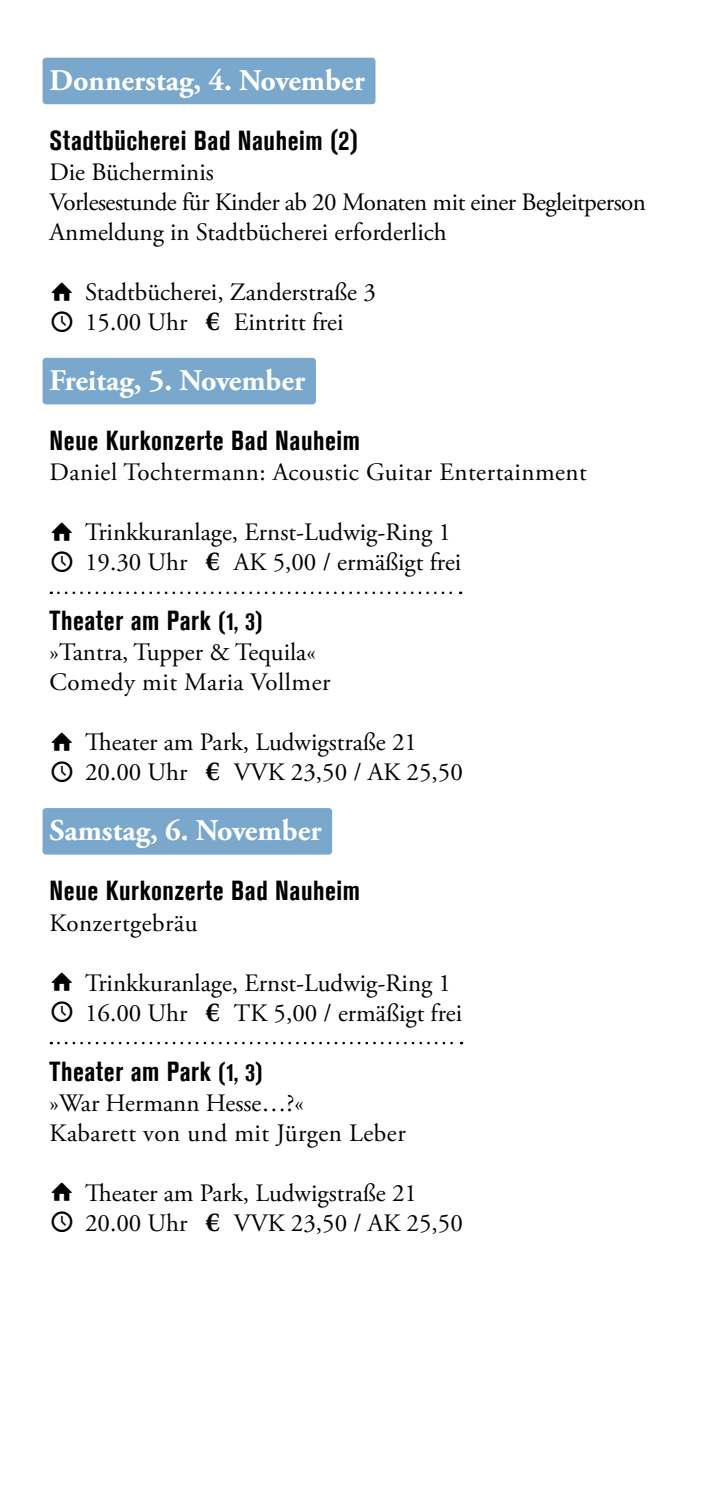
<style>
.page{position:relative;width:709px;height:1489px;background:#fff}
.page>*{position:absolute;margin:0;border:0;box-sizing:border-box;transform-origin:0 0}
.t1{font:700 30px "Adobe Garamond Pro";color:#fff}
.t2{font:700 condensed 27.5px "Akzidenz Grotesk Std";letter-spacing:.02em;color:#000}
.t3{font:25px/30px "Adobe Garamond Pro";color:#000}
.t4{font:25px/30px "Adobe Garamond Pro";letter-spacing:.02em;color:#000}
.t5{font:25px/30px "Adobe Garamond Pro";letter-spacing:-.02em;color:#000}
.s1{font-family:"Entypo";font-size:45px}
.s2{font-weight:700;font-size:27.5px}
.s3{font-size:25px}
</style>
<div class="page">
<div style="left:43px;top:58px;width:332px;height:46px;background:#7aa8cd;border-radius:4px"></div>
<div style="left:43px;top:358px;width:273px;height:46px;background:#7aa8cd;border-radius:4px"></div>
<svg style="left:58px;top:591px;width:403px;height:3px"></svg>
<div style="left:43px;top:808px;width:289px;height:46px;background:#7aa8cd;border-radius:4px"></div>
<svg style="left:58px;top:1041px;width:404px;height:3px"></svg>
<p class="t1" style="left:50px;top:63px;width:317px">Donnerstag, 4. November</p>
<p class="t2" style="left:50px;top:125px;width:310px">Stadtbücherei Bad Nauheim (2)</p>
<p class="t5" style="left:50px;top:158px;width:598px">Die Bücherminis<br>Vorlesestunde für Kinder ab 20 Monaten mit einer Begleitperson<br>Anmeldung in Stadtbücherei erforderlich</p>
<p class="t3" style="left:50px;top:278px;width:328px"><span class="s1">ï</span> Stadtbücherei, Zanderstraße 3<br><span class="s1">N</span> 15.00 Uhr <span class="s2">€</span> Eintritt frei</p>
<p class="t1" style="left:50px;top:363px;width:257px">Freitag, 5. November</p>
<p class="t2" style="left:50px;top:425px;width:312px">Neue Kurkonzerte Bad Nauheim</p>
<p class="t4" style="left:50px;top:458px;width:539px">Daniel Tochtermann: Acoustic Guitar Entertainment</p>
<p class="t3" style="left:50px;top:518px;width:413px"><span class="s1">ï</span> Trinkkuranlage, Ernst-Ludwig-Ring 1<br><span class="s1">N</span> 19.30 Uhr <span class="s2">€</span> AK 5,00 / ermäßigt frei</p>
<p class="t2" style="left:50px;top:605px;width:215px">Theater am Park <span class="s3">(1, 3)</span></p>
<p class="t3" style="left:50px;top:638px;width:282px">»Tantra, Tupper &amp; Tequila«<br>Comedy mit Maria Vollmer</p>
<p class="t3" style="left:50px;top:728px;width:415px"><span class="s1">ï</span> Theater am Park, Ludwigstraße 21<br><span class="s1">N</span> 20.00 Uhr <span class="s2">€</span> VVK 23,50 / AK 25,50</p>
<p class="t1" style="left:50px;top:813px;width:273px">Samstag, 6. November</p>
<p class="t2" style="left:50px;top:875px;width:312px">Neue Kurkonzerte Bad Nauheim</p>
<p class="t4" style="left:50px;top:908px;width:149px">Konzertgebräu</p>
<p class="t3" style="left:50px;top:968px;width:414px"><span class="s1">ï</span> Trinkkuranlage, Ernst-Ludwig-Ring 1<br><span class="s1">N</span> 16.00 Uhr <span class="s2">€</span> TK 5,00 / ermäßigt frei</p>
<p class="t2" style="left:50px;top:1055px;width:215px">Theater am Park <span class="s3">(1, 3)</span></p>
<p class="t4" style="left:50px;top:1088px;width:357px">»War Hermann Hesse…?«<br>Kabarett von und mit Jürgen Leber</p>
<p class="t3" style="left:50px;top:1178px;width:415px"><span class="s1">ï</span> Theater am Park, Ludwigstraße 21<br><span class="s1">N</span> 20.00 Uhr <span class="s2">€</span> VVK 23,50 / AK 25,50</p>
</div>
